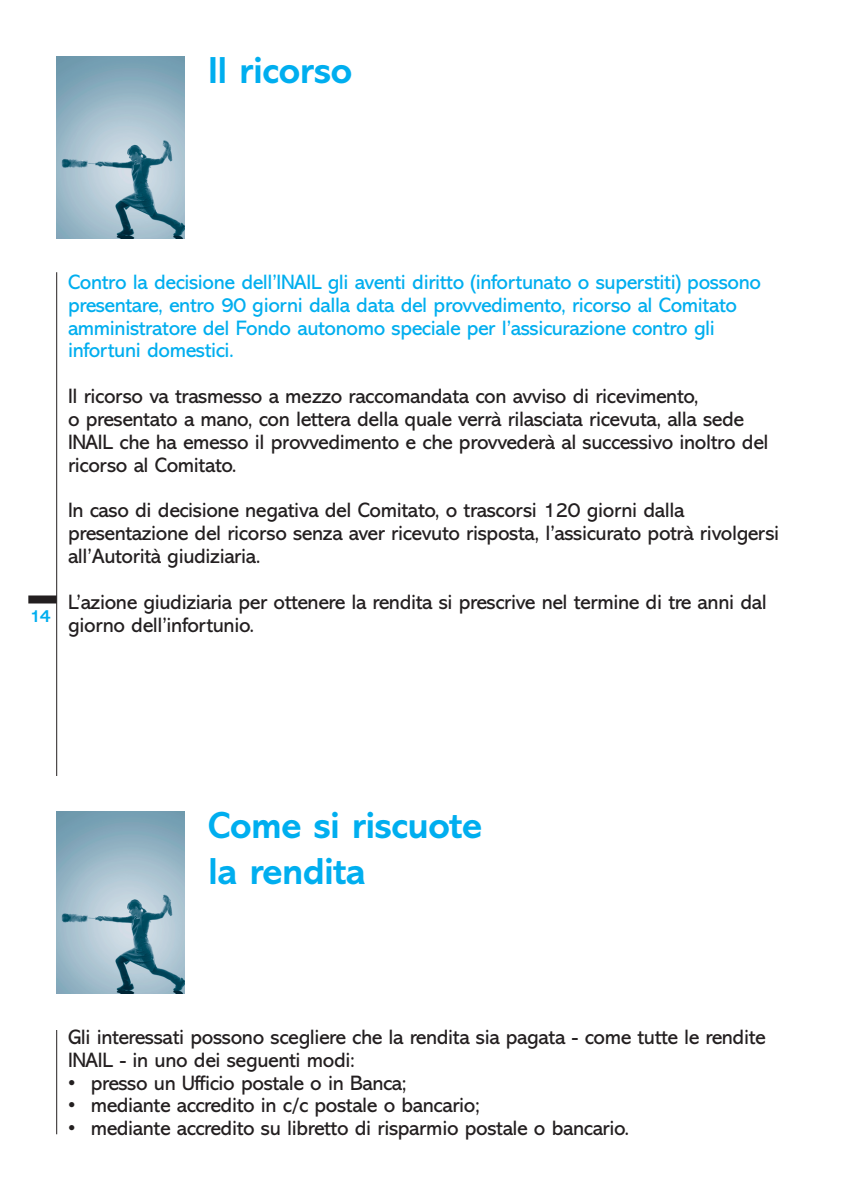
<style>
.page{position:relative;width:842px;height:1191px;background:#fff}
.page>*{position:absolute;margin:0;border:0;box-sizing:border-box;transform-origin:0 0}
.t1{font:700 38px/45.6px "Abadi";letter-spacing:-.02em;color:#00aeef}
.t2{font:21px/22.8px "Abadi";letter-spacing:-.02em;color:#231f20}
.t3{font:21px/22.8px "Abadi";letter-spacing:-.02em;color:#00aeef}
.t4{font:700 18px "Abadi";color:#00aeef}
</style>
<div class="page">
<hr style="left:56px;top:272px;width:1px;height:862px;background:#231f20">
<div style="left:28px;top:595px;width:29px;height:8px;background:#231f20"></div>
<div style="left:51px;top:775px;width:11px;height:254px;background:#fff"></div>
<img style="left:57px;top:57px;width:127px;height:181px">
<img style="left:57px;top:811px;width:127px;height:182px">
<h1 class="t1" style="left:208px;top:51px;width:146px">Il ricorso</h1>
<p class="t4" style="left:29px;top:610px;width:23px">14</p>
<p class="t3" style="left:68px;top:273px;width:695px">Contro la decisione dell’INAIL gli aventi diritto (infortunato o superstiti) possono presentare, entro 90 giorni dalla data del provvedimento, ricorso al Comitato amministratore del Fondo autonomo speciale per l’assicurazione contro gli infortuni domestici.</p>
<p class="t2" style="left:68px;top:387px;width:702px">Il ricorso va trasmesso a mezzo raccomandata con avviso di ricevimento,<br>o presentato a mano, con lettera della quale verrà rilasciata ricevuta, alla sede INAIL che ha emesso il provvedimento e che provvederà al successivo inoltro del ricorso al Comitato.</p>
<p class="t2" style="left:68px;top:501px;width:713px">In caso di decisione negativa del Comitato, o trascorsi 120 giorni dalla presentazione del ricorso senza aver ricevuto risposta, l’assicurato potrà rivolgersi all’Autorità giudiziaria.</p>
<p class="t2" style="left:68px;top:592px;width:700px">L’azione giudiziaria per ottenere la rendita si prescrive nel termine di tre anni dal giorno dell’infortunio.</p>
<h1 class="t1" style="left:208px;top:806px;width:276px">Come si riscuote la rendita</h1>
<p class="t2" style="left:68px;top:1027px;width:699px">Gli interessati possono scegliere che la rendita sia pagata - come tutte le rendite<br>INAIL - in uno dei seguenti modi:</p>
<p class="t2" style="left:68px;top:1073px;width:340px">• presso un Ufficio postale o in Banca;</p>
<p class="t2" style="left:68px;top:1096px;width:413px">• mediante accredito in c/c postale o bancario;</p>
<p class="t2" style="left:68px;top:1119px;width:563px">• mediante accredito su libretto di risparmio postale o bancario.</p>
</div>
